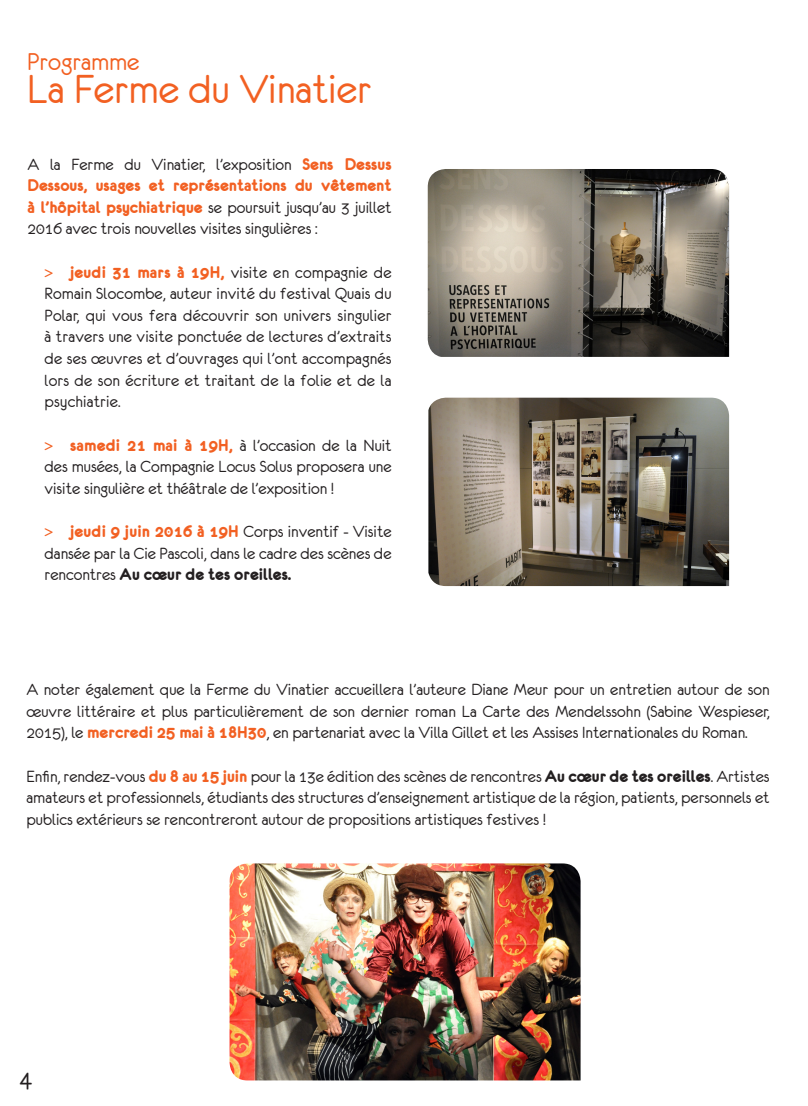
<style>
.page{position:relative;width:808px;height:1106px;background:#fff}
.page>*{position:absolute;margin:0;border:0;box-sizing:border-box;transform-origin:0 0}
.t1{font:45px "Eurofurenceregular";color:#f26022}
.t2{font:27px "Eurofurenceregular";color:#f26022}
.t3{font:27px "Eurofurenceregular";color:#231f20}
.t4{font:18px/21.6px "Eurofurenceregular";color:#231f20;text-align:justify}
.s1{font-family:"Eurofurencebold";color:#f26022}
.s2{color:#f26022}
.s3{font-family:"Eurofurencebold"}
</style>
<div class="page">
<img style="left:428px;top:397px;width:301px;height:189px">
<img style="left:428px;top:169px;width:301px;height:188px">
<img style="left:230px;top:863px;width:350px;height:217px">
<p class="t2" style="left:27px;top:48px;width:114px">Programme</p>
<p class="t1" style="left:27px;top:67px;width:346px">La Ferme du Vinatier</p>
<p class="t4" style="left:28px;top:153px;width:365px">A la Ferme du Vinatier, l’exposition <span class="s1">Sens Dessus Dessous, usages et représentations du vêtement à l’hôpital psychiatrique</span> se poursuit jusqu’au 3 juillet 2016 avec trois nouvelles visites singulières :</p>
<p class="t4" style="left:45px;top:261px;width:349px"><span class="s2">&gt;</span> <span class="s1">jeudi 31 mars à 19H,</span> visite en compagnie de Romain Slocombe, auteur invité du festival Quais du Polar, qui vous fera découvrir son univers singulier à travers une visite ponctuée de lectures d’extraits de ses œuvres et d’ouvrages qui l’ont accompagnés lors de son écriture et traitant de la folie et de la psychiatrie.</p>
<p class="t4" style="left:45px;top:434px;width:348px"><span class="s2">&gt;</span> <span class="s1">samedi 21 mai à 19H,</span> à l’occasion de la Nuit des musées, la Compagnie Locus Solus proposera une visite singulière et théâtrale de l’exposition !</p>
<p class="t4" style="left:45px;top:520px;width:348px"><span class="s2">&gt;</span> <span class="s1">jeudi 9 juin 2016 à 19H</span> Corps inventif - Visite dansée par la Cie Pascoli, dans le cadre des scènes de rencontres <span class="s3">Au cœur de tes oreilles.</span></p>
<p class="t4" style="left:27px;top:678px;width:744px">A noter également que la Ferme du Vinatier accueillera l’auteure Diane Meur pour un entretien autour de son œuvre littéraire et plus particulièrement de son dernier roman La Carte des Mendelssohn (Sabine Wespieser, 2015), le <span class="s1">mercredi 25 mai à 18H30</span>, en partenariat avec la Villa Gillet et les Assises Internationales du Roman.</p>
<p class="t4" style="left:27px;top:765px;width:744px">Enfin, rendez-vous <span class="s1">du 8 au 15 juin</span> pour la 13e édition des scènes de rencontres <span class="s3">Au cœur de tes oreilles</span>. Artistes amateurs et professionnels, étudiants des structures d’enseignement artistique de la région, patients, personnels et publics extérieurs se rencontreront autour de propositions artistiques festives !</p>
<p class="t3" style="left:20px;top:1064px;width:14px">4</p>
</div>
